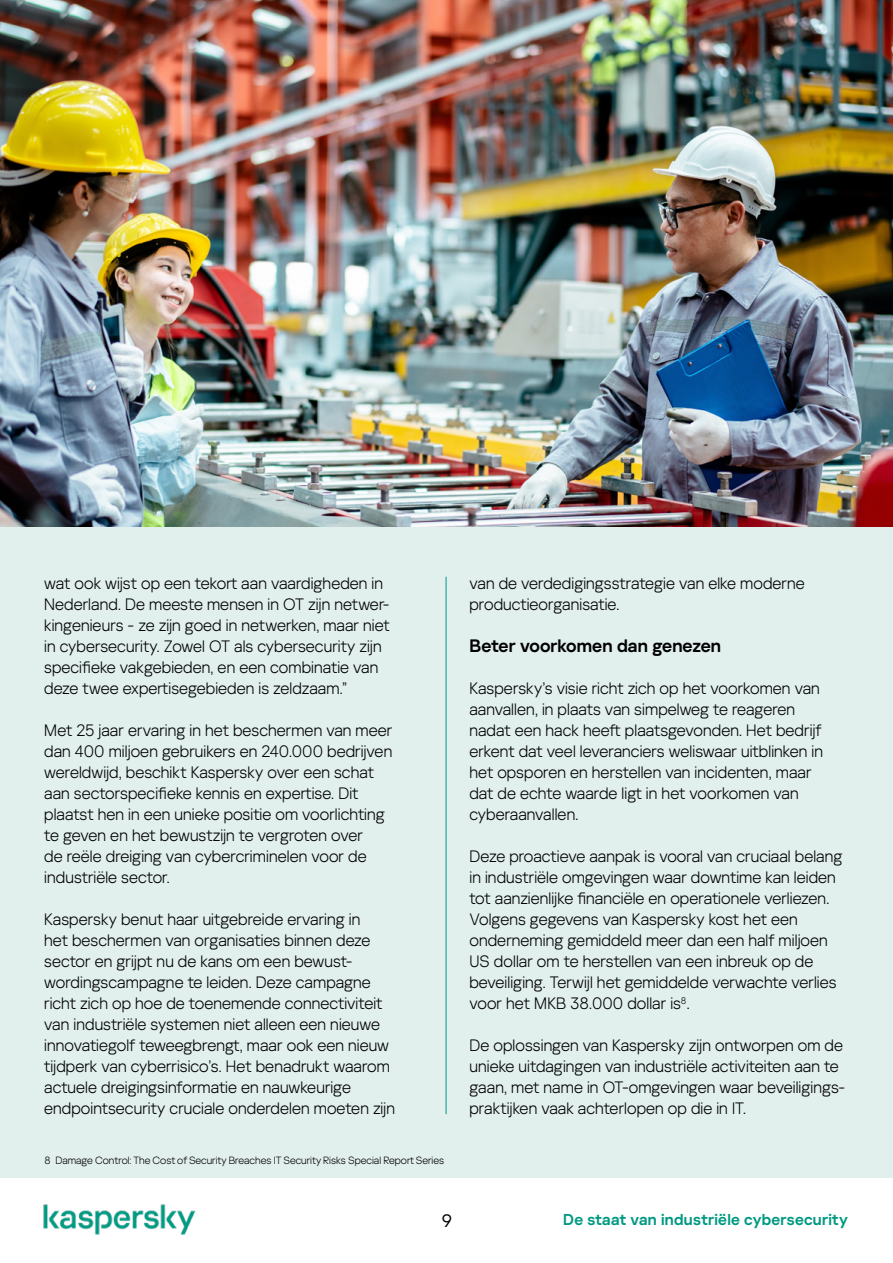
<style>
.page{position:relative;width:893px;height:1263px;background:#fff}
.page>*{position:absolute;margin:0;border:0;box-sizing:border-box;transform-origin:0 0}
.t1{font:600 18px "Kaspersky Sans Display";letter-spacing:.005em;color:#000}
.t2{font:18px "Kaspersky Sans Display";color:#000}
.t3{font:300 16.5px/21px "Kaspersky Sans Display";letter-spacing:.005em;color:#000}
.t4{font:600 15.75px "Kaspersky Sans Display";letter-spacing:.02em;color:#009982}
.t5{font:300 10.5px "Kaspersky Sans Display";color:#000}
</style>
<div class="page">
<div style="left:0;top:0;width:893px;height:1178px;background:#e1f0ed"></div>
<img style="left:43px;top:1204px;width:153px;height:31px">
<hr style="left:446px;top:577px;width:1px;height:537px;background:#009982">
<img style="left:0;top:0;width:893px;height:526px">
<p class="t3" style="left:44px;top:572px;width:347px">wat ook wijst op een tekort aan vaardigheden in Nederland. De meeste mensen in OT zijn netwer&shy;kingenieurs - ze zijn goed in netwerken, maar niet in cybersecurity. Zowel OT als cybersecurity zijn specifieke vakgebieden, en een combinatie van deze twee expertisegebieden is zeldzaam.”</p>
<p class="t3" style="left:44px;top:719px;width:350px">Met 25 jaar ervaring in het beschermen van meer dan 400 miljoen gebruikers en 240.000 bedrijven wereldwijd, beschikt Kaspersky over een schat aan sectorspecifieke kennis en expertise. Dit plaatst hen in een unieke positie om voorlichting te geven en het bewustzijn te vergroten over<br>de reële dreiging van cybercriminelen voor de industriële sector.</p>
<p class="t3" style="left:44px;top:908px;width:352px">Kaspersky benut haar uitgebreide ervaring in<br>het beschermen van organisaties binnen deze sector en grijpt nu de kans om een bewust&shy;wordingscampagne te leiden. Deze campagne richt zich op hoe de toenemende connectiviteit van industriële systemen niet alleen een nieuwe innovatiegolf teweegbrengt, maar ook een nieuw tijdperk van cyberrisico’s. Het benadrukt waarom actuele dreigingsinformatie en nauwkeurige endpointsecurity cruciale onderdelen moeten zijn</p>
<p class="t5" style="left:45px;top:1153px;width:401px">8 Damage Control: The Cost of Security Breaches IT Security Risks Special Report Series</p>
<p class="t3" style="left:469px;top:572px;width:337px">van de verdedigingsstrategie van elke moderne productieorganisatie.</p>
<p class="t1" style="left:469px;top:632px;width:253px">Beter voorkomen dan genezen</p>
<p class="t3" style="left:469px;top:677px;width:355px">Kaspersky’s visie richt zich op het voorkomen van aanvallen, in plaats van simpelweg te reageren nadat een hack heeft plaatsgevonden. Het bedrijf erkent dat veel leveranciers weliswaar uitblinken in het opsporen en herstellen van incidenten, maar dat de echte waarde ligt in het voorkomen van cyberaanvallen.</p>
<p class="t3" style="left:469px;top:845px;width:374px">Deze proactieve aanpak is vooral van cruciaal belang in industriële omgevingen waar downtime kan leiden tot aanzienlijke financiële en operationele verliezen.<br>Volgens gegevens van Kaspersky kost het een onderneming gemiddeld meer dan een half miljoen US dollar om te herstellen van een inbreuk op de beveiliging. Terwijl het gemiddelde verwachte verlies voor het MKB 38.000 dollar is<sup>8</sup>.</p>
<p class="t3" style="left:469px;top:1034px;width:377px">De oplossingen van Kaspersky zijn ontworpen om de unieke uitdagingen van industriële activiteiten aan te gaan, met name in OT-omgevingen waar beveiligings&shy;praktijken vaak achterlopen op die in IT.</p>
<p class="t2" style="left:442px;top:1207px;width:12px">9</p>
<p class="t4" style="left:563px;top:1208px;width:286px">De staat van industriële cybersecurity</p>
</div>
